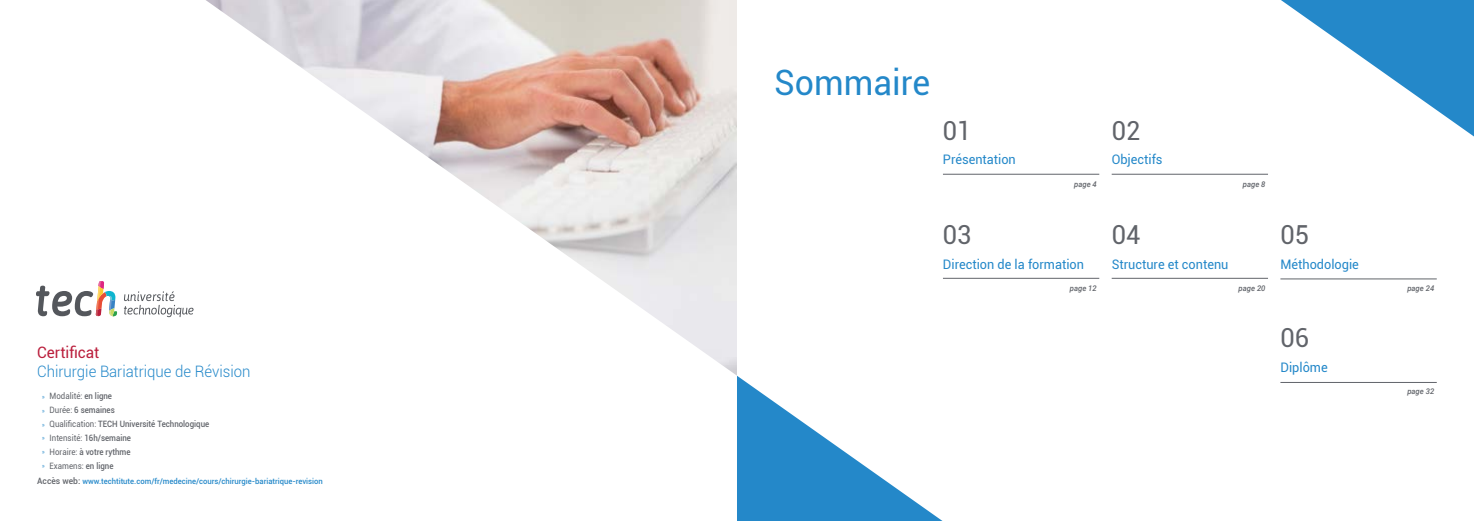
<style>
.page{position:relative;width:1474px;height:521px;background:#fff}
.page>*{position:absolute;margin:0;border:0;box-sizing:border-box;transform-origin:0 0}
.t1{font:35px "Roboto";color:#2488c9}
.t2{font:26.25px "Roboto";color:#61646a}
.t3{font:300 15.75px "Roboto";color:#2488c9;scale:.95 1}
.t4{font:15.75px "Roboto";color:#ba1e3c}
.t5{font:13.12px "Roboto";color:#2488c9}
.t6{font:500 8.75px/13.8px "Roboto";color:#61646a;scale:.9 1}
.t7{font:500 7.88px "Roboto";color:#2488c9}
.t8{font:italic 500 7.88px "Roboto";color:#61646a}
.s1{font-family:"Myriad Pro";font-weight:400;font-size:7px;color:#2488c9}
.s2{font-weight:400}
.s3{font-size:8.75px;color:#61646a}
</style>
<div class="page">
<img style="left:206px;top:0;width:531px;height:376px">
<hr style="left:943px;top:174px;width:156px;height:1px;background:#61646a">
<hr style="left:1280px;top:279px;width:156px;height:1px;background:#61646a">
<hr style="left:1111px;top:174px;width:156px;height:1px;background:#61646a">
<hr style="left:943px;top:278px;width:156px;height:1px;background:#61646a">
<hr style="left:1280px;top:382px;width:156px;height:1px;background:#61646a">
<hr style="left:1111px;top:278px;width:156px;height:1px;background:#61646a">
<svg style="left:737px;top:376px;width:205px;height:145px"></svg>
<svg style="left:1281px;top:0;width:192px;height:136px"></svg>
<svg style="left:124px;top:291px;width:69px;height:26px"></svg>
<svg style="left:36px;top:281px;width:81px;height:36px"></svg>
<h3 class="t4" style="left:37px;top:341px;width:64px">Certificat</h3>
<h3 class="t3" style="left:37px;top:360px;width:226px">Chirurgie Bariatrique de Révision</h3>
<p class="t6" style="left:42px;top:389px;width:187px"><span class="s1">»</span> <span class="s2">Modalité:</span> en ligne<br><span class="s1">»</span> <span class="s2">Durée:</span> 6 semaines<br><span class="s1">»</span> <span class="s2">Qualification:</span> TECH Université Technologique <span class="s1">»</span> <span class="s2">Intensité:</span> 16h/semaine<br><span class="s1">»</span> <span class="s2">Horaire:</span> à votre rythme<br><span class="s1">»</span> <span class="s2">Examens:</span> en ligne</p>
<p class="t7" style="left:37px;top:475px;width:287px"><span class="s3">Accès web:</span> www.techtitute.com/fr/medecine/cours/chirurgie-bariatrique-revision</p>
<h1 class="t1" style="left:774px;top:58px;width:157px">Sommaire</h1>
<h2 class="t2" style="left:943px;top:112px;width:30px">01</h2>
<h2 class="t2" style="left:1111px;top:112px;width:30px">02</h2>
<h3 class="t5" style="left:943px;top:151px;width:74px">Présentation</h3>
<p class="t8" style="left:1074px;top:178px;width:24px">page 4</p>
<h3 class="t5" style="left:1111px;top:151px;width:52px">Objectifs</h3>
<p class="t8" style="left:1242px;top:178px;width:24px">page 8</p>
<h2 class="t2" style="left:943px;top:216px;width:30px">03</h2>
<h2 class="t2" style="left:1111px;top:216px;width:30px">04</h2>
<h3 class="t5" style="left:943px;top:255px;width:143px">Direction de la formation</h3>
<h3 class="t5" style="left:1111px;top:255px;width:118px">Structure et contenu</h3>
<p class="t8" style="left:1069px;top:282px;width:28px">page 12</p>
<p class="t8" style="left:1238px;top:282px;width:28px">page 20</p>
<h2 class="t2" style="left:1280px;top:216px;width:30px">05</h2>
<h3 class="t5" style="left:1280px;top:255px;width:80px">Méthodologie</h3>
<h2 class="t2" style="left:1280px;top:320px;width:30px">06</h2>
<h3 class="t5" style="left:1280px;top:358px;width:49px">Diplôme</h3>
<p class="t8" style="left:1407px;top:282px;width:28px">page 24</p>
<p class="t8" style="left:1407px;top:386px;width:28px">page 32</p>
</div>
